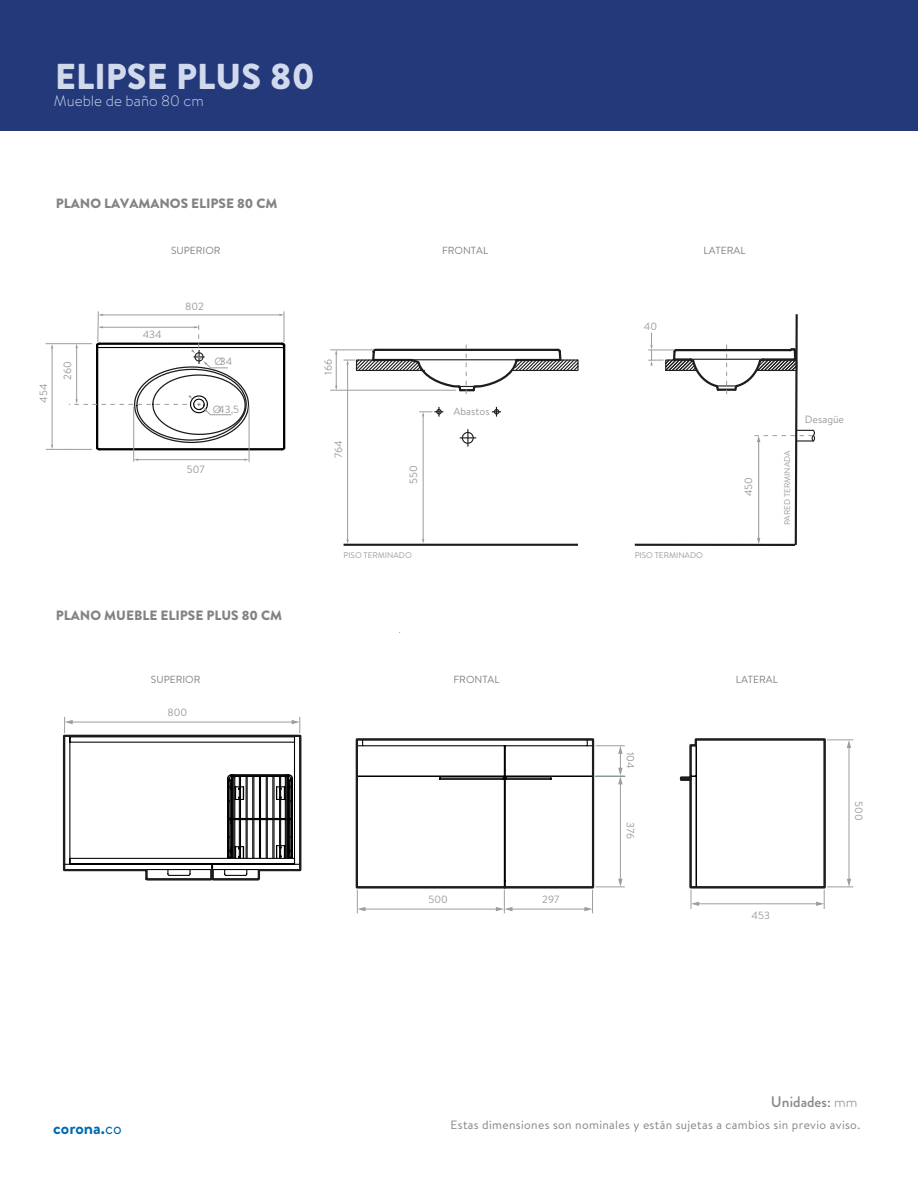
<style>
.page{position:relative;width:918px;height:1188px;background:#fff}
.page>*{position:absolute;margin:0;border:0;box-sizing:border-box;transform-origin:0 0}
.t1{font:900 36px "Brandon Text";color:#d1daec}
.t2{font:500 30px "Brandon Text";color:#fff}
.t3{font:700 18px "Brandon Grotesque";color:#0069b3}
.t4{font:500 15.3px "Brandon Grotesque";color:#848584}
.t5{font:300 15px "Brandon Text";color:#d1daec}
.t6{font:900 13.5px "Brandon Grotesque";color:#838383}
.t7{font:300 13.5px "Brandon Text";color:#fff}
.t8{font:12px "Brandon Text";letter-spacing:.025em;color:#848585}
.t9{font:10.5px "Brandon Text";color:#9c9b9b}
.t10{font:10.5px "Brandon Text";color:#9d9d9d}
.t11{font:10.35px "Brandon Text";color:#808080}
.t12{font:8.25px "Brandon Text";color:#9c9b9b}
.s1{font-weight:300}
.s2{font-weight:400}
</style>
<div class="page">
<div style="left:0;top:0;width:918px;height:131px;background:#23397a"></div>
<hr style="left:635px;top:544px;width:160px;height:2px;background:#1d1d1b">
<hr style="left:344px;top:544px;width:234px;height:2px;background:#1d1d1b">
<svg style="left:279px;top:445px;width:7px;height:6px"></svg>
<hr style="left:100px;top:448px;width:182px;height:2px;background:#010101">
<hr style="left:100px;top:343px;width:182px;height:2px;background:#010101">
<hr style="left:283px;top:345px;width:2px;height:103px;background:#010101">
<hr style="left:97px;top:347px;width:185px;height:1px;background:#010101">
<svg style="left:279px;top:341px;width:7px;height:8px"></svg>
<svg style="left:460px;top:429px;width:16px;height:18px"></svg>
<svg style="left:492px;top:407px;width:9px;height:10px"></svg>
<div style="left:462px;top:432px;width:12px;height:12px;border:1px solid #1d1d1b;border-radius:50%"></div>
<hr style="left:330px;top:390px;width:126px;height:1px;background:#9c9b9b">
<hr style="left:336px;top:354px;width:1px;height:33px;background:#9c9b9b">
<hr style="left:330px;top:349px;width:44px;height:1px;background:#9c9b9b">
<hr style="left:423px;top:416px;width:1px;height:124px;background:#9c9b9b">
<svg style="left:420px;top:407px;width:23px;height:10px"></svg>
<hr style="left:133px;top:407px;width:1px;height:55px;background:#9c9b9b">
<hr style="left:249px;top:406px;width:1px;height:56px;background:#9c9b9b">
<hr style="left:137px;top:459px;width:108px;height:1px;background:#9c9b9b">
<hr style="left:347px;top:364px;width:1px;height:176px;background:#9c9b9b">
<hr style="left:46px;top:449px;width:46px;height:1px;background:#9c9b9b">
<hr style="left:46px;top:343px;width:46px;height:1px;background:#9c9b9b">
<hr style="left:52px;top:348px;width:1px;height:98px;background:#9c9b9b">
<hr style="left:284px;top:311px;width:1px;height:31px;background:#9c9b9b">
<hr style="left:102px;top:315px;width:178px;height:1px;background:#9c9b9b">
<svg style="left:344px;top:345px;width:235px;height:51px"></svg>
<svg style="left:648px;top:314px;width:168px;height:232px"></svg>
<svg style="left:69px;top:311px;width:181px;height:141px"></svg>
<hr style="left:595px;top:887px;width:30px;height:1px;background:#9d9d9d">
<hr style="left:595px;top:745px;width:30px;height:1px;background:#9d9d9d">
<hr style="left:595px;top:776px;width:30px;height:1px;background:#9d9d9d">
<svg style="left:679px;top:738px;width:174px;height:171px"></svg>
<hr style="left:620px;top:783px;width:1px;height:97px;background:#9d9d9d">
<svg style="left:618px;top:879px;width:5px;height:8px"></svg>
<svg style="left:618px;top:746px;width:5px;height:38px"></svg>
<svg style="left:355px;top:738px;width:240px;height:175px"></svg>
<svg style="left:62px;top:717px;width:240px;height:164px"></svg>
<h1 class="t1" style="left:55px;top:51px;width:261px">ELIPSE PLUS 80</h1>
<p class="t5" style="left:54px;top:91px;width:151px">Mueble de baño 80 cm</p>
<h2 class="t2" style="left:63px;top:54px;width:112px">ARAMIS</h2>
<p class="t7" style="left:63px;top:87px;width:94px">Mueble 45 cms.</p>
<p class="t6" style="left:56px;top:193px;width:223px">PLANO LAVAMANOS ELIPSE 80 CM</p>
<p class="t11" style="left:171px;top:244px;width:51px">SUPERIOR</p>
<p class="t11" style="left:704px;top:244px;width:43px">LATERAL</p>
<p class="t11" style="left:442px;top:244px;width:48px">FRONTAL</p>
<p class="t9" style="left:36px;top:403px;width:21px;rotate:-90deg">454</p>
<p class="t9" style="left:60px;top:380px;width:20px;rotate:-90deg">260</p>
<p class="t9" style="left:143px;top:327px;width:21px">434</p>
<p class="t9" style="left:185px;top:299px;width:20px">802</p>
<p class="t9" style="left:215px;top:354px;width:19px">Ø34</p>
<p class="t9" style="left:213px;top:402px;width:28px">Ø43,5</p>
<p class="t9" style="left:187px;top:462px;width:19px">507</p>
<p class="t6" style="left:56px;top:606px;width:228px">PLANO MUEBLE ELIPSE PLUS 80 CM</p>
<p class="t9" style="left:321px;top:375px;width:17px;rotate:-90deg">166</p>
<p class="t9" style="left:331px;top:458px;width:19px;rotate:-90deg">764</p>
<p class="t9" style="left:406px;top:484px;width:20px;rotate:-90deg">550</p>
<p class="t9" style="left:454px;top:404px;width:38px">Abastos</p>
<p class="t9" style="left:644px;top:319px;width:15px">40</p>
<p class="t12" style="left:344px;top:550px;width:70px">PISO TERMINADO</p>
<p class="t12" style="left:635px;top:550px;width:70px">PISO TERMINADO</p>
<p class="t9" style="left:741px;top:496px;width:21px;rotate:-90deg">450</p>
<p class="t12" style="left:782px;top:525px;width:76px;rotate:-90deg">PARED TERMINADA</p>
<p class="t9" style="left:805px;top:412px;width:41px">Desagüe</p>
<p class="t11" style="left:151px;top:673px;width:51px">SUPERIOR</p>
<p class="t11" style="left:454px;top:673px;width:48px">FRONTAL</p>
<p class="t11" style="left:736px;top:673px;width:43px">LATERAL</p>
<p class="t10" style="left:168px;top:705px;width:21px">800</p>
<p class="t10" style="left:638px;top:752px;width:18px;rotate:90deg">104</p>
<p class="t10" style="left:638px;top:822px;width:19px;rotate:90deg">376</p>
<p class="t10" style="left:866px;top:801px;width:21px;rotate:90deg">500</p>
<p class="t10" style="left:429px;top:892px;width:21px">500</p>
<p class="t10" style="left:542px;top:892px;width:19px">297</p>
<p class="t10" style="left:752px;top:908px;width:20px">453</p>
<p class="t4" style="left:771px;top:1091px;width:88px">Unidades: <span class="s1">mm</span></p>
<h3 class="t3" style="left:53px;top:1115px;width:70px">corona.<span class="s2">co</span></h3>
<p class="t8" style="left:451px;top:1116px;width:411px">Estas dimensiones son nominales y están sujetas a cambios sin previo aviso.</p>
</div>
